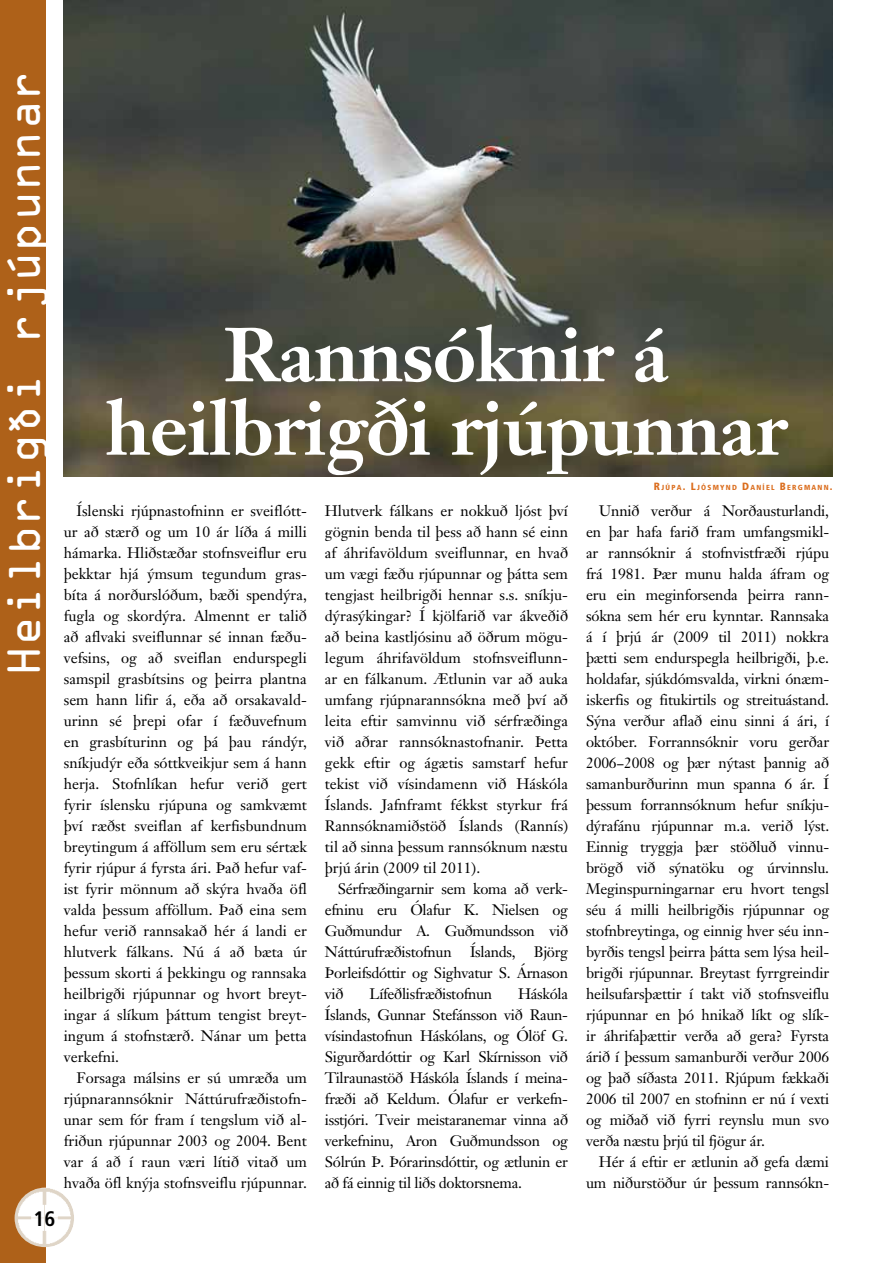
<style>
.page{position:relative;width:893px;height:1263px;background:#fff}
.page>*{position:absolute;margin:0;border:0;box-sizing:border-box;transform-origin:0 0}
.t1{font:700 75px/73.5px "Janson Text";letter-spacing:-.01em;color:#fff;text-align:center}
.t2{font:42.15px "OCRA Std";color:#fff}
.t3{font:700 condensed 21px "Frutiger";color:#000}
.t4{font:15px/21px "Janson Text";letter-spacing:-.01em;color:#000;text-align:justify}
.t5{font:900 condensed 7.35px "Frutiger";letter-spacing:.17em;color:#db6d1d}
.s1{font-size:10.5px}
</style>
<div class="page">
<div style="left:0;top:0;width:45px;height:1263px;background:#ae6119"></div>
<img style="left:15px;top:1188px;width:59px;height:59px;border-radius:29px">
<img style="left:64px;top:0;width:769px;height:477px">
<h2 class="t2" style="left:5px;top:676px;width:608px;rotate:-90deg">Heilbrigði rjúpunnar</h2>
<h3 class="t3" style="left:33px;top:1206px;width:23px">16</h3>
<h1 class="t1" style="left:106px;top:317px;width:683px">Rannsóknir á heilbrigði rjúpunnar</h1>
<p class="t5" style="left:654px;top:483px;width:180px"><span class="s1">R</span>JÚPA<span class="s1">. L</span>JÓSMYND <span class="s1">D</span>ANÍEL <span class="s1">B</span>ERGMANN<span class="s1">.</span></p>
<p class="t4" style="left:64px;top:500px;width:245px;text-indent:13px">Íslenski rjúpnastofninn er sveiflótt&shy;ur að stærð og um 10 ár líða á milli hámarka. Hliðstæðar stofnsveiflur eru þekktar hjá ýmsum tegundum gras&shy;bíta á norðurslóðum, bæði spendýra, fugla og skordýra. Almennt er talið að aflvaki sveiflunnar sé innan fæðu&shy;vefsins, og að sveiflan endurspegli samspil grasbítsins og þeirra plantna sem hann lifir á, eða að orsakavald&shy;urinn sé þrepi ofar í fæðuvefnum en grasbíturinn og þá þau rándýr, sníkjudýr eða sóttkveikjur sem á hann herja. Stofnlíkan hefur verið gert fyrir íslensku rjúpuna og samkvæmt því ræðst sveiflan af kerfisbundnum breytingum á afföllum sem eru sértæk fyrir rjúpur á fyrsta ári. Það hefur vaf&shy;ist fyrir mönnum að skýra hvaða öfl valda þessum afföllum. Það eina sem hefur verið rannsakað hér á landi er hlutverk fálkans. Nú á að bæta úr þessum skorti á þekkingu og rannsaka heilbrigði rjúpunnar og hvort breyt&shy;ingar á slíkum þáttum tengist breyt&shy;ingum á stofnstærð. Nánar um þetta verkefni.</p>
<p class="t4" style="left:64px;top:1067px;width:245px;text-indent:13px">Forsaga málsins er sú umræða um rjúpnarannsóknir Náttúrufræðistofn&shy;unar sem fór fram í tengslum við al&shy;friðun rjúpunnar 2003 og 2004. Bent var á að í raun væri lítið vitað um hvaða öfl knýja stofnsveiflu rjúpunnar.</p>
<p class="t4" style="left:325px;top:500px;width:245px">Hlutverk fálkans er nokkuð ljóst því gögnin benda til þess að hann sé einn af áhrifavöldum sveiflunnar, en hvað um vægi fæðu rjúpunnar og þátta sem tengjast heilbrigði hennar s.s. sníkju&shy;dýrasýkingar? Í kjölfarið var ákveðið að beina kastljósinu að öðrum mögu&shy;legum áhrifavöldum stofnsveiflunn&shy;ar en fálkanum. Ætlunin var að auka umfang rjúpnarannsókna með því að leita eftir samvinnu við sérfræðinga við aðrar rannsóknastofnanir. Þetta gekk eftir og ágætis samstarf hefur tekist við vísindamenn við Háskóla Íslands. Jafnframt fékkst styrkur frá Rannsóknamiðstöð Íslands (Rannís) til að sinna þessum rannsóknum næstu þrjú árin (2009 til 2011).</p>
<p class="t4" style="left:325px;top:878px;width:245px;text-indent:13px">Sérfræðingarnir sem koma að verk&shy;efninu eru Ólafur K. Nielsen og Guðmundur A. Guðmundsson við Náttúrufræðistofnun Íslands, Björg Þorleifsdóttir og Sighvatur S. Árnason við</p>
<p class="t4" style="left:325px;top:983px;width:245px;text-indent:193px">Háskóla Íslands, Gunnar Stefánsson við Raun&shy;vísindastofnun Háskólans, og Ólöf G.<br>Sigurðardóttir og Karl Skírnisson við Tilraunastöð Háskóla Íslands í meina&shy;fræði að Keldum. Ólafur er verkefn&shy;isstjóri. Tveir meistaranemar vinna að verkefninu, Aron Guðmundsson og Sólrún Þ. Þórarinsdóttir, og ætlunin er að fá einnig til liðs doktorsnema.</p>
<p class="t4" style="left:369px;top:983px;width:124px">Lífeðlisfræðistofnun</p>
<p class="t4" style="left:586px;top:500px;width:245px;text-indent:13px">Unnið verður á Norðausturlandi, en þar hafa farið fram umfangsmikl&shy;ar rannsóknir á stofnvistfræði rjúpu frá 1981. Þær munu halda áfram og eru ein meginforsenda þeirra rann&shy;sókna sem hér eru kynntar. Rannsaka á í þrjú ár (2009 til 2011) nokkra þætti sem endurspegla heilbrigði, þ.e. holdafar, sjúkdómsvalda, virkni ónæm&shy;iskerfis og fitukirtils og streituástand.<br>Sýna verður aflað einu sinni á ári, í október. Forrannsóknir voru gerðar 2006−2008 og þær nýtast þannig að samanburðurinn mun spanna 6 ár. Í þessum forrannsóknum hefur sníkju&shy;dýrafánu rjúpunnar m.a. verið lýst.<br>Einnig tryggja þær stöðluð vinnu&shy;brögð við sýnatöku og úrvinnslu.<br>Meginspurningarnar eru hvort tengsl séu á milli heilbrigðis rjúpunnar og stofnbreytinga, og einnig hver séu inn&shy;byrðis tengsl þeirra þátta sem lýsa heil&shy;brigði rjúpunnar. Breytast fyrrgreindir heilsufarsþættir í takt við stofnsveiflu rjúpunnar en þó hnikað líkt og slík&shy;ir áhrifaþættir verða að gera? Fyrsta árið í þessum samanburði verður 2006 og það síðasta 2011. Rjúpum fækkaði 2006 til 2007 en stofninn er nú í vexti og miðað við fyrri reynslu mun svo verða næstu þrjú til fjögur ár.</p>
<p class="t4" style="left:586px;top:1151px;width:245px;text-align:right">Hér á eftir er ætlunin að gefa dæmi um niðurstöður úr þessum rannsókn-</p>
</div>
